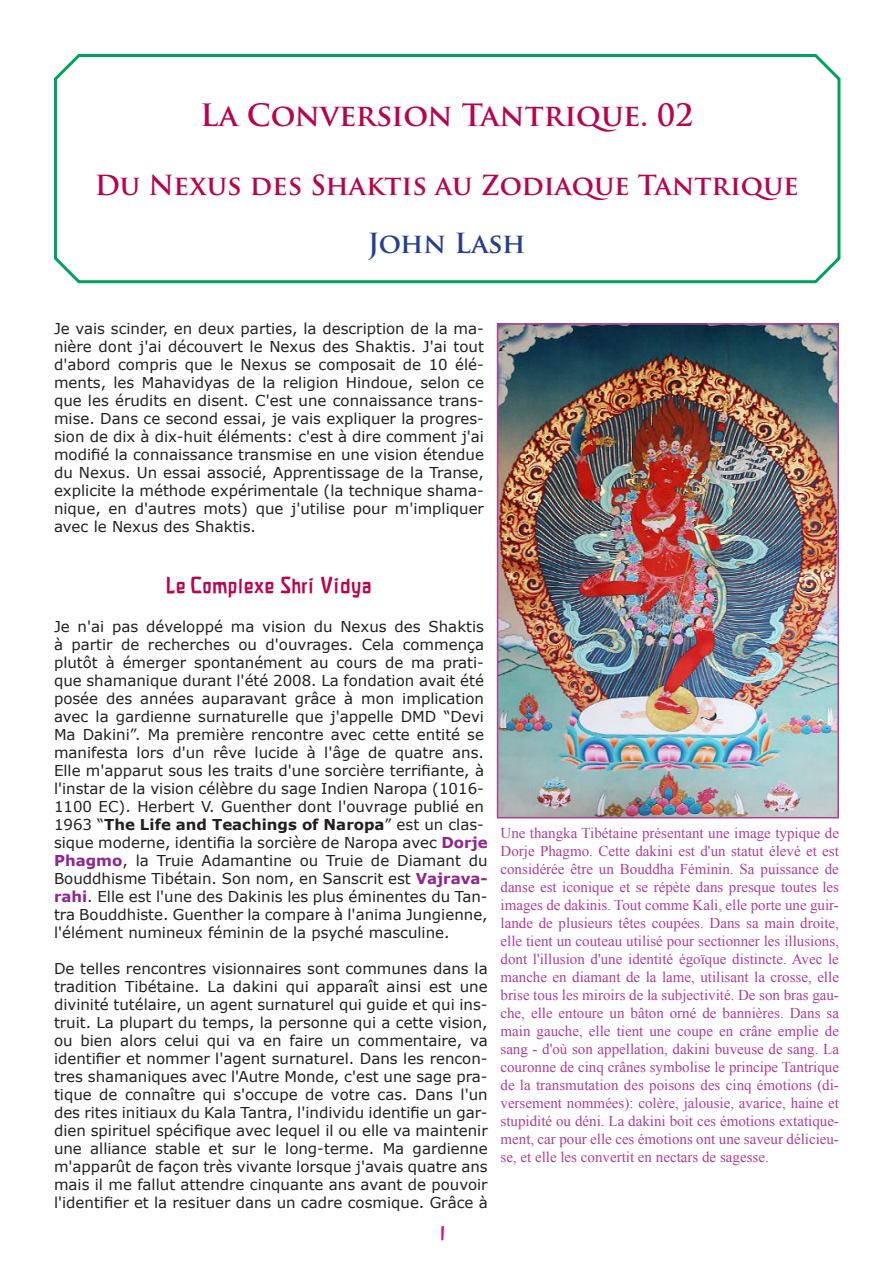
<style>
.page{position:relative;width:893px;height:1263px;background:#fff}
.page>*{position:absolute;margin:0;border:0;box-sizing:border-box;transform-origin:0 0}
.t1{font:700 30px "Trajan Pro";letter-spacing:-.005em;color:#ba024e}
.t2{font:700 27px "Trajan Pro";color:#ba024e}
.t3{font:700 27px "Trajan Pro";letter-spacing:-.01em;color:#253f8e}
.t4{font:700 21px "Virgo Text";color:#ba024e}
.t5{font:15px/18px "Verdana";color:#231f20;text-align:justify}
.t6{font:15px/18px "Times New Roman";color:#ae3e93;text-align:justify}
.s1{font-weight:700}
.s2{font-weight:700;color:#90268f}
</style>
<div class="page">
<svg style="left:54px;top:54px;width:787px;height:230px"></svg>
<img style="left:500px;top:326px;width:336px;height:489px">
<div style="left:497px;top:323px;width:342px;height:495px;border:2px solid #ae3e93"></div>
<h1 class="t1" style="left:200px;top:97px;width:494px">La Conversion Tantrique. 02</h1>
<h2 class="t2" style="left:95px;top:168px;width:705px">Du Nexus des Shaktis au Zodiaque Tantrique</h2>
<h2 class="t3" style="left:368px;top:226px;width:159px">John Lash</h2>
<p class="t5" style="left:54px;top:319px;width:432px">Je vais scinder, en deux parties, la description de la ma&shy;nière dont j'ai découvert le Nexus des Shaktis. J'ai tout d'abord compris que le Nexus se composait de 10 élé&shy;ments, les Mahavidyas de la religion Hindoue, selon ce que les érudits en disent. C'est une connaissance trans&shy;mise. Dans ce second essai, je vais expliquer la progres&shy;sion de dix à dix-huit éléments: c'est à dire comment j'ai modifié la connaissance transmise en une vision étendue du Nexus. Un essai associé, Apprentissage de la Transe, explicite la méthode expérimentale (la technique shama&shy;nique, en d'autres mots) que j'utilise pour m'impliquer avec le Nexus des Shaktis.</p>
<h3 class="t4" style="left:166px;top:572px;width:207px">Le Complexe Shri Vidya</h3>
<p class="t5" style="left:54px;top:617px;width:435px;text-align:left">Je n'ai pas développé ma vision du Nexus des Shaktis à partir de recherches ou d'ouvrages. Cela commença plutôt à émerger spontanément au cours de ma prati&shy;que shamanique durant l'été 2008. La fondation avait été posée des années auparavant grâce à mon implication avec la gardienne surnaturelle que j'appelle DMD “Devi Ma Dakini”. Ma première rencontre avec cette entité se manifesta lors d'un rêve lucide à l'âge de quatre ans.<br>Elle m'apparut sous les traits d'une sorcière terrifiante, à l'instar de la vision célèbre du sage Indien Naropa (1016- 1100 EC). Herbert V. Guenther dont l'ouvrage publié en 1963 “<span class="s1">The Life and Teachings of Naropa</span>” est un clas&shy;sique moderne, identifia la sorcière de Naropa avec <span class="s2">Dorje Phagmo</span>, la Truie Adamantine ou Truie de Diamant du Bouddhisme Tibétain. Son nom, en Sanscrit est <span class="s2">Vajrava&shy;rahi</span>. Elle est l'une des Dakinis les plus éminentes du Tan&shy;tra Bouddhiste. Guenther la compare à l'anima Jungienne, l'élément numineux féminin de la psyché masculine.</p>
<p class="t5" style="left:54px;top:959px;width:435px">De telles rencontres visionnaires sont communes dans la tradition Tibétaine. La dakini qui apparaît ainsi est une divinité tutélaire, un agent surnaturel qui guide et qui ins&shy;truit. La plupart du temps, la personne qui a cette vision, ou bien alors celui qui va en faire un commentaire, va identifier et nommer l'agent surnaturel. Dans les rencon&shy;tres shamaniques avec l'Autre Monde, c'est une sage pra&shy;tique de connaître qui s'occupe de votre cas. Dans l'un des rites initiaux du Kala Tantra, l'individu identifie un gar&shy;dien spirituel spécifique avec lequel il ou elle va maintenir une alliance stable et sur le long-terme. Ma gardienne m'apparût de façon très vivante lorsque j'avais quatre ans mais il me fallut attendre cinquante ans avant de pouvoir l'identifier et la resituer dans un cadre cosmique. Grâce à</p>
<p class="t6" style="left:500px;top:823px;width:340px">Une thangka Tibétaine présentant une image typique de Dorje Phagmo. Cette dakini est d'un statut élevé et est considérée être un Bouddha Féminin. Sa puissance de danse est iconique et se répète dans presque toutes les images de dakinis. Tout comme Kali, elle porte une guir&shy;lande de plusieurs têtes coupées. Dans sa main droite, elle tient un couteau utilisé pour sectionner les illusions, dont l'illusion d'une identité égoïque distincte. Avec le manche en diamant de la lame, utilisant la crosse, elle brise tous les miroirs de la subjectivité. De son bras gau&shy;che, elle entoure un bâton orné de bannières. Dans sa main gauche, elle tient une coupe en crâne emplie de sang - d'où son appellation, dakini buveuse de sang. La couronne de cinq crânes symbolise le principe Tantrique de la transmutation des poisons des cinq émotions (di&shy;versement nommées): colère, jalousie, avarice, haine et stupidité ou déni. La dakini boit ces émotions extatique&shy;ment, car pour elle ces émotions ont une saveur délicieu&shy;se, et elle les convertit en nectars de sagesse.</p>
</div>
